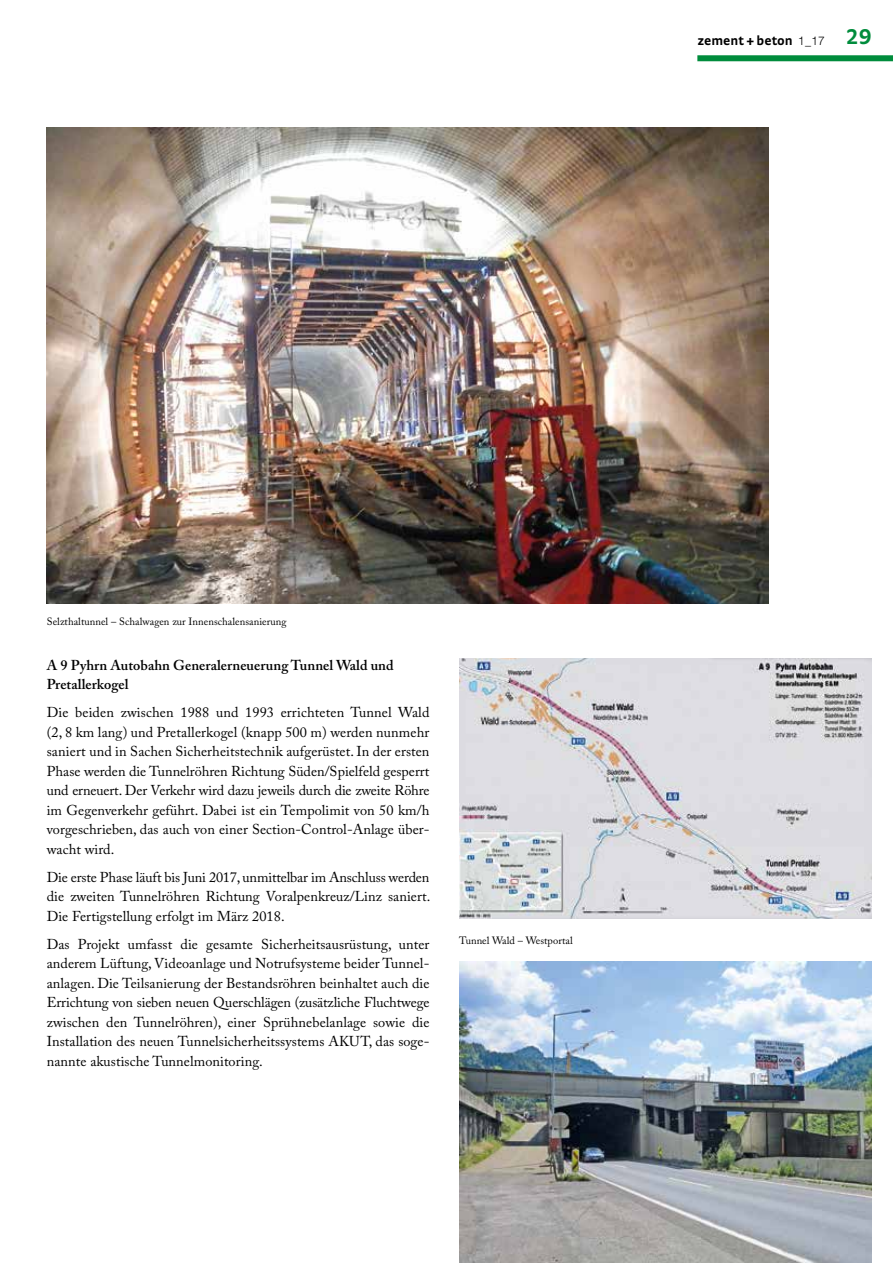
<style>
.page{position:relative;width:893px;height:1263px;background:#fff}
.page>*{position:absolute;margin:0;border:0;box-sizing:border-box;transform-origin:0 0}
.t1{font:14.25px/19.5px "Adobe Caslon Pro";letter-spacing:.005em;color:#000;text-align:justify}
.t2{font:600 14.25px/19.5px "Adobe Caslon Pro";letter-spacing:.005em;color:#000}
.t3{font:700 13.5px "Strada";color:#000}
.t4{font:10.5px "Adobe Caslon Pro";letter-spacing:.005em;color:#000}
.s1{font-family:"Helvetica Neue LT";font-weight:300;font-size:12px}
.s2{font-family:"Strada TF";font-size:22.5px;color:#008c3c}
</style>
<div class="page">
<div style="left:697px;top:55px;width:196px;height:6px;background:#008c3c"></div>
<img style="left:459px;top:961px;width:413px;height:302px">
<img style="left:459px;top:658px;width:413px;height:260px">
<img style="left:47px;top:128px;width:721px;height:476px">
<p class="t3" style="left:697px;top:32px;width:176px">zement + beton <span class="s1">1_17</span> <span class="s2">29</span></p>
<p class="t4" style="left:47px;top:615px;width:241px">Selzthaltunnel – Schalwagen zur Innenschalensanierung</p>
<p class="t2" style="left:47px;top:655px;width:348px">A 9 Pyhrn Autobahn Generalerneuerung Tunnel Wald und<br>Pretallerkogel</p>
<p class="t1" style="left:47px;top:702px;width:384px">Die beiden zwischen 1988 und 1993 errichteten Tunnel Wald (2, 8 km lang) und Pretallerkogel (knapp 500 m) werden nunmehr saniert und in Sachen Sicherheitstechnik aufgerüstet. In der ersten Phase werden die Tunnelröhren Richtung Süden/Spielfeld gesperrt und erneuert. Der Verkehr wird dazu jeweils durch die zweite Röhre im Gegenverkehr geführt. Dabei ist ein Tempolimit von 50 km/h vorgeschrieben, das auch von einer Section-Control-Anlage über&shy;wacht wird.</p>
<p class="t1" style="left:47px;top:867px;width:385px">Die erste Phase läuft bis Juni 2017, unmittelbar im Anschluss werden die zweiten Tunnelröhren Richtung Voralpenkreuz/Linz saniert.<br>Die Fertigstellung erfolgt im März 2018.</p>
<p class="t1" style="left:47px;top:934px;width:384px">Das Projekt umfasst die gesamte Sicherheitsausrüstung, unter anderem Lüftung, Videoanlage und Notrufsysteme beider Tunnel&shy;anlagen. Die Teilsanierung der Bestandsröhren beinhaltet auch die Errichtung von sieben neuen Querschlägen (zusätzliche Fluchtwege zwischen den Tunnelröhren), einer Sprühnebelanlage sowie die Installation des neuen Tunnelsicherheitssystems AKUT, das soge&shy;nannte akustische Tunnelmonitoring.</p>
<p class="t4" style="left:459px;top:935px;width:115px">Tunnel Wald – Westportal</p>
</div>
